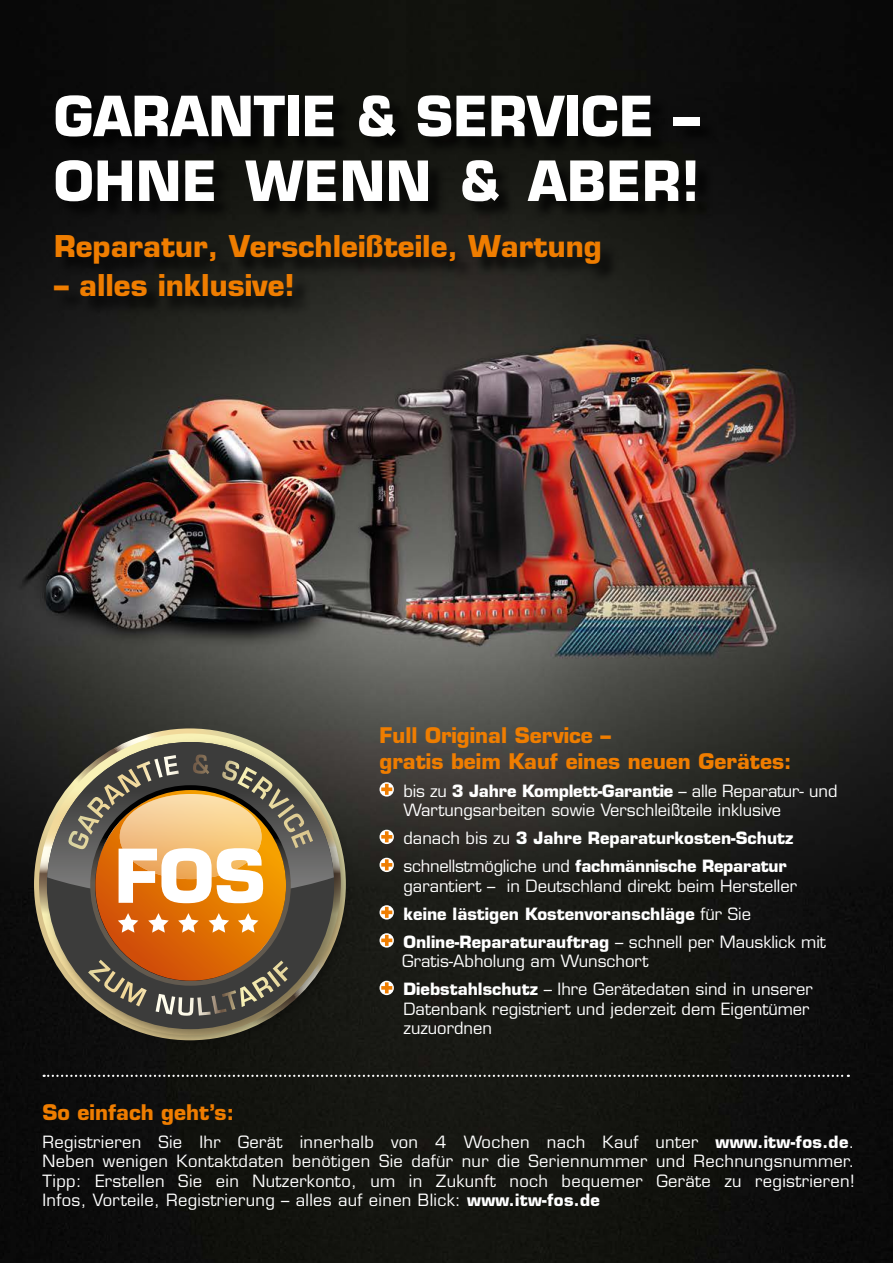
<style>
.page{position:relative;width:893px;height:1263px;background:#fff}
.page>*{position:absolute;margin:0;border:0;box-sizing:border-box;transform-origin:0 0}
.Normaal{font:700 54px/64.8px "Eurostile LT Std";color:#fff;scale:.96 1}
.t1{font:700 29.25px "Eurostile LT Std";color:#ef7d00}
.t2{font:700 21px/25.2px "Eurostile LT Std";color:#ef7d00}
.t3{font:16.5px/19.5px "Eurostile LT Std";color:#fff}
.t4{font:700 16.5px "Eurostile LT Std";color:#fff}
.s1{font-weight:700}
.s2{font-weight:400}
</style>
<div class="page">
<img style="left:0;top:0;width:893px;height:1263px">
<div style="left:57px;top:98px;width:661px;height:217px;background:#000;opacity:.75"></div>
<svg style="left:379px;top:782px;width:15px;height:14px"></svg>
<svg style="left:381px;top:784px;width:11px;height:11px"></svg>
<svg style="left:379px;top:830px;width:15px;height:14px"></svg>
<svg style="left:381px;top:831px;width:11px;height:11px"></svg>
<svg style="left:379px;top:858px;width:15px;height:14px"></svg>
<svg style="left:381px;top:859px;width:11px;height:11px"></svg>
<svg style="left:379px;top:905px;width:15px;height:14px"></svg>
<svg style="left:381px;top:907px;width:11px;height:11px"></svg>
<svg style="left:379px;top:933px;width:15px;height:14px"></svg>
<svg style="left:381px;top:935px;width:11px;height:11px"></svg>
<svg style="left:379px;top:981px;width:15px;height:14px"></svg>
<svg style="left:381px;top:982px;width:11px;height:11px"></svg>
<svg style="left:44px;top:1075px;width:805px;height:2px;background:#6d6e6b"></svg>
<img style="left:38px;top:733px;width:321px;height:321px">
<div style="left:47px;top:742px;width:287px;height:287px;background:#3c3c3b;border-radius:50%"></div>
<div style="left:95px;top:790px;width:191px;height:191px;background:linear-gradient(to right,#c7470b,#eb8800);border-radius:95px"></div>
<svg style="left:118px;top:913px;width:20px;height:20px"></svg>
<svg style="left:148px;top:913px;width:21px;height:20px"></svg>
<svg style="left:178px;top:913px;width:21px;height:20px"></svg>
<svg style="left:209px;top:913px;width:20px;height:20px"></svg>
<svg style="left:238px;top:913px;width:20px;height:20px"></svg>
<svg style="left:47px;top:742px;width:287px;height:161px"></svg>
<svg style="left:88px;top:960px;width:59px;height:46px"></svg>
<svg style="left:156px;top:960px;width:132px;height:56px"></svg>
<p class="Normaal" style="left:54px;top:84px;width:674px">GARANTIE &amp; SERVICE –<br>OHNE WENN &amp; ABER!</p>
<p class="t1" style="left:54px;top:228px;width:549px">Reparatur, Verschleißteile, Wartung</p>
<p class="t1" style="left:54px;top:267px;width:242px">– alles inklusive!</p>
<p class="t2" style="left:379px;top:723px;width:414px">Full Original Service –<br>gratis beim Kauf eines neuen Gerätes:</p>
<p class="t3" style="left:403px;top:781px;width:436px">bis zu <span class="s1">3 Jahre Komplett-Garantie</span> – alle Reparatur- und<br>Wartungsarbeiten sowie Verschleißteile inklusive</p>
<p class="t4" style="left:403px;top:828px;width:391px"><span class="s2">danach bis zu</span> 3 Jahre Reparaturkosten-Schutz</p>
<p class="t3" style="left:403px;top:856px;width:395px">schnellstmögliche und <span class="s1">fachmännische Reparatur </span>garantiert – in Deutschland direkt beim Hersteller</p>
<p class="t4" style="left:403px;top:903px;width:349px">keine lästigen Kostenvoranschläge <span class="s2">für Sie</span></p>
<p class="t3" style="left:402px;top:932px;width:425px"><span class="s1">Online-Reparaturauftrag</span> – schnell per Mausklick mit<br>Gratis-Abholung am Wunschort</p>
<p class="t3" style="left:403px;top:979px;width:411px"><span class="s1">Diebstahlschutz</span> – Ihre Gerätedaten sind in unserer<br>Datenbank registriert und jederzeit dem Eigentümer zuzuordnen</p>
<p class="t2" style="left:43px;top:1099px;width:193px">So einfach geht’s:</p>
<p class="t3" style="left:43px;top:1132px;width:813px;text-align:justify">Registrieren Sie Ihr Gerät innerhalb von 4 Wochen nach Kauf unter <span class="s1">www.itw-fos.de</span>.<br>Neben wenigen Kontaktdaten benötigen Sie dafür nur die Seriennummer und Rechnungsnummer.<br>Tipp: Erstellen Sie ein Nutzerkonto, um in Zukunft noch bequemer Geräte zu registrieren!<br>Infos, Vorteile, Registrierung – alles auf einen Blick: <span class="s1">www.itw-fos.de</span></p>
</div>
